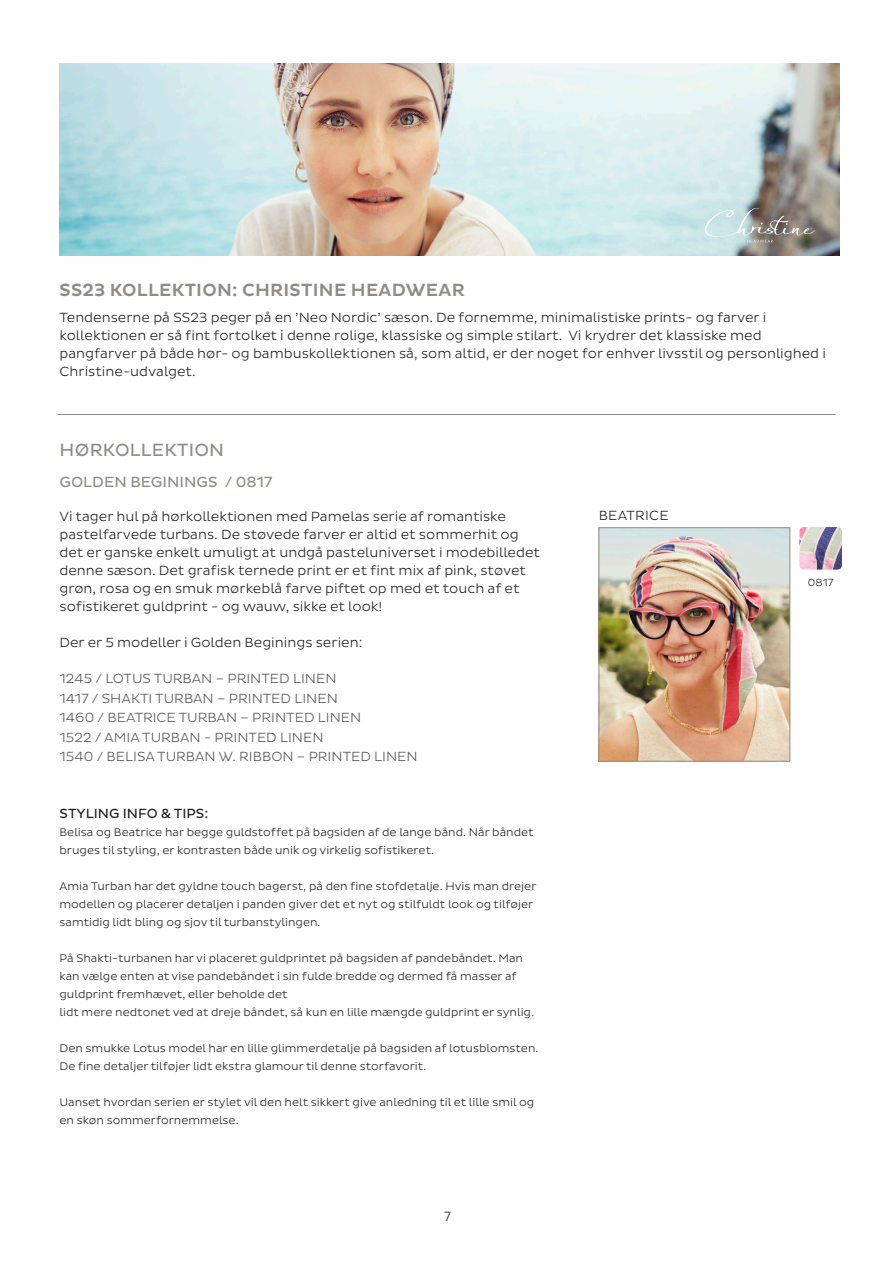
<style>
.page{position:relative;width:893px;height:1263px;background:#fff}
.page>*{position:absolute;margin:0;border:0;box-sizing:border-box;transform-origin:0 0}
.t1{font:500 18px "Pluto Sans";letter-spacing:.015em;color:#938b83}
.Overskrift{font:18px "Pluto Sans";letter-spacing:.015em;color:#938b83}
.Under_Overskrifter{font:15px "Pluto Sans";color:#938b83}
.t2{font:15px "Calibri";color:#57585a}
.Brødtekst{font:300 13.5px/18px "Pluto Sans";color:#231f20}
.Colour_Text{font:300 13.5px "Pluto Sans";color:#57585a}
.Brødtekst-2{font:13.5px "Pluto Sans";color:#231f20}
.Brødtekst-3{font:300 11.25px/18px "Pluto Sans";color:#231f20}
.t3{font:300 10.5px "Pluto Sans";color:#231f20}
</style>
<div class="page">
<img style="left:601px;top:529px;width:187px;height:230px">
<div style="left:599px;top:527px;width:191px;height:234px;border:1px solid #938b83"></div>
<img style="left:799px;top:527px;width:43px;height:42px">
<img style="left:60px;top:64px;width:780px;height:191px">
<svg style="left:705px;top:207px;width:110px;height:36px;background:#a3a9a5"></svg>
<hr style="left:57px;top:414px;width:779px;height:1px;background:#938b83">
<p class="t1" style="left:60px;top:280px;width:407px">SS23 KOLLEKTION: CHRISTINE HEADWEAR</p>
<p class="Brødtekst" style="left:60px;top:308px;width:768px">Tendenserne på SS23 peger på en ’Neo Nordic’ sæson. De fornemme, minimalistiske prints- og farver i kollektionen er så fint fortolket i denne rolige, klassiske og simple stilart. Vi krydrer det klassiske med pangfarver på både hør- og bambuskollektionen så, som altid, er der noget for enhver livsstil og personlighed i Christine-udvalget.</p>
<p class="Overskrift" style="left:60px;top:439px;width:166px">HØRKOLLEKTION</p>
<p class="Under_Overskrifter" style="left:60px;top:473px;width:214px">GOLDEN BEGININGS / 0817</p>
<p class="Brødtekst" style="left:60px;top:508px;width:482px">Vi tager hul på hørkollektionen med Pamelas serie af romantiske pastelfarvede turbans. De støvede farver er altid et sommerhit og det er ganske enkelt umuligt at undgå pasteluniverset i modebilledet denne sæson. Det grafisk ternede print er et fint mix af pink, støvet grøn, rosa og en smuk mørkeblå farve piftet op med et touch af et sofistikeret guldprint - og wauw, sikke et look!</p>
<p class="Brødtekst" style="left:60px;top:634px;width:304px">Der er 5 modeller i Golden Beginings serien:</p>
<p class="Colour_Text" style="left:60px;top:671px;width:278px">1245 / LOTUS TURBAN – PRINTED LINEN</p>
<p class="Colour_Text" style="left:60px;top:690px;width:280px">1417 / SHAKTI TURBAN – PRINTED LINEN</p>
<p class="Colour_Text" style="left:60px;top:710px;width:303px">1460 / BEATRICE TURBAN – PRINTED LINEN</p>
<p class="Colour_Text" style="left:60px;top:729px;width:266px">1522 / AMIA TURBAN - PRINTED LINEN</p>
<p class="Colour_Text" style="left:60px;top:749px;width:360px">1540 / BELISA TURBAN W. RIBBON – PRINTED LINEN</p>
<p class="Brødtekst-2" style="left:60px;top:806px;width:150px">STYLING INFO &amp; TIPS:</p>
<p class="Brødtekst-3" style="left:60px;top:823px;width:476px">Belisa og Beatrice har begge guldstoffet på bagsiden af de lange bånd. Når båndet bruges til styling, er kontrasten både unik og virkelig sofistikeret.</p>
<p class="Brødtekst-3" style="left:60px;top:877px;width:478px">Amia Turban har det gyldne touch bagerst, på den fine stofdetalje. Hvis man drejer modellen og placerer detaljen i panden giver det et nyt og stilfuldt look og tilføjer samtidig lidt bling og sjov til turbanstylingen.</p>
<p class="Brødtekst-3" style="left:60px;top:949px;width:465px">På Shakti-turbanen har vi placeret guldprintet på bagsiden af pandebåndet. Man kan vælge enten at vise pandebåndet i sin fulde bredde og dermed få masser af guldprint fremhævet, eller beholde det</p>
<p class="Brødtekst-3" style="left:60px;top:1003px;width:476px">lidt mere nedtonet ved at dreje båndet, så kun en lille mængde guldprint er synlig.</p>
<p class="Brødtekst-3" style="left:60px;top:1039px;width:480px">Den smukke Lotus model har en lille glimmerdetalje på bagsiden af lotusblomsten.<br>De fine detaljer tilføjer lidt ekstra glamour til denne storfavorit.</p>
<p class="Brødtekst-3" style="left:60px;top:1093px;width:476px">Uanset hvordan serien er stylet vil den helt sikkert give anledning til et lille smil og en skøn sommerfornemmelse.</p>
<h2 class="t2" style="left:444px;top:1205px;width:9px">7</h2>
<p class="Brødtekst" style="left:599px;top:507px;width:71px">BEATRICE</p>
<p class="t3" style="left:808px;top:576px;width:27px">0817</p>
</div>
